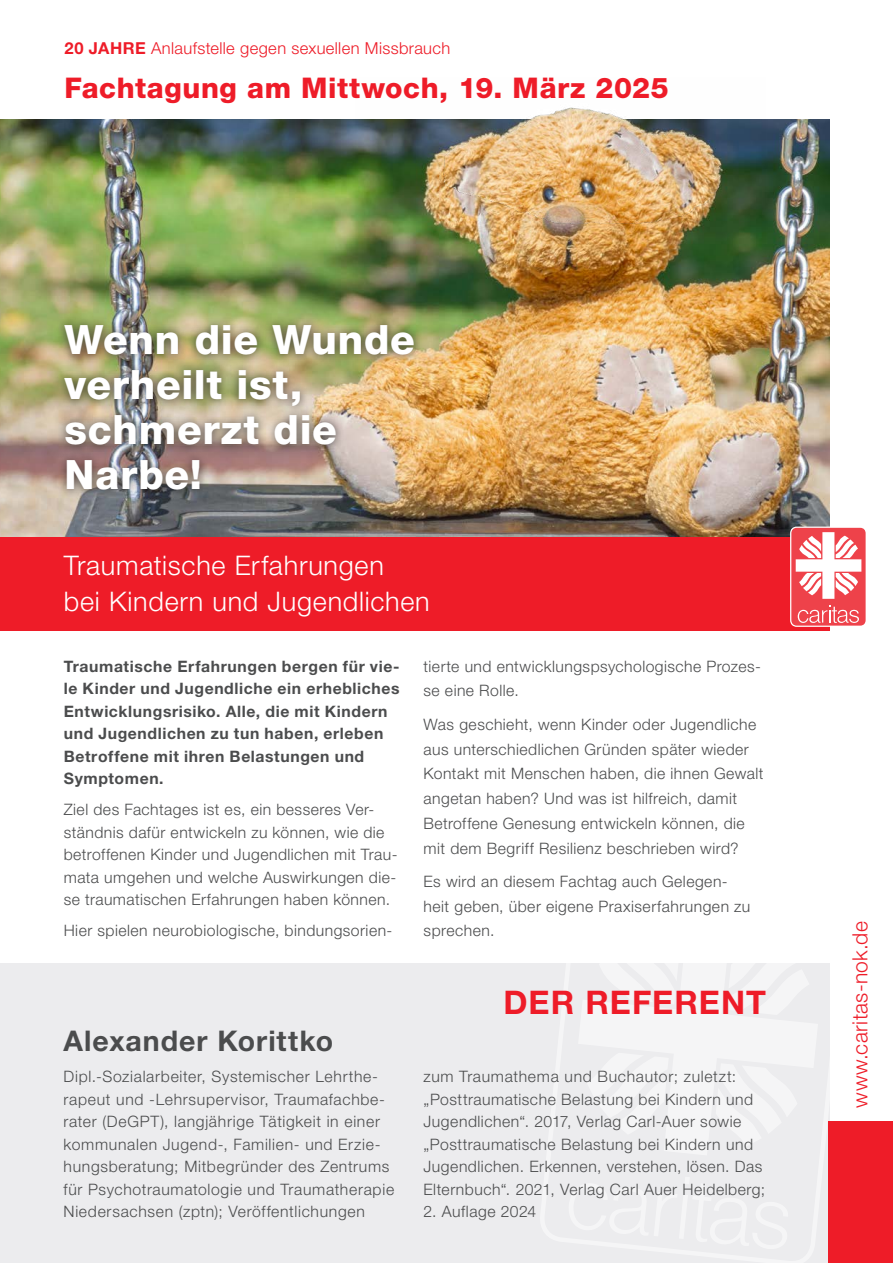
<style>
.page{position:relative;width:893px;height:1263px;background:#fff}
.page>*{position:absolute;margin:0;border:0;box-sizing:border-box;transform-origin:0 0}
.t1{font:800 40.5px/45px "Helvetica Neue LT Std";letter-spacing:.015em;color:#fff}
.t2{font:700 32.55px "Helvetica Neue LT Std";letter-spacing:.03em;color:#ee1c28}
.t3{font:800 28.5px "Helvetica Neue LT Std";letter-spacing:.02em;color:#ee1c28}
.t4{font:700 28.5px "Helvetica Neue LT Std";letter-spacing:.035em;color:#4b4c4d}
.t5{font:300 27px/36px "Helvetica Neue LT Std";letter-spacing:.025em;color:#fff}
.t6{font:300 21px "Helvetica Neue LT Std";letter-spacing:.02em;color:#ee1c28}
.t7{font:300 16.5px "Helvetica Neue LT Std";letter-spacing:.025em;color:#ee1c28}
.t8{font:300 15.75px/22.5px "Helvetica Neue LT Std";letter-spacing:.035em;color:#4b4c4d}
.t9{font:700 15.75px/22.5px "Helvetica Neue LT Std";letter-spacing:.04em;color:#4b4c4d}
.s1{font-weight:700}
</style>
<div class="page">
<img style="left:0;top:119px;width:829px;height:418px">
<img style="left:356px;top:107px;width:409px;height:288px">
<div style="left:0;top:537px;width:829px;height:93px;background:#ee1c28"></div>
<div style="left:0;top:963px;width:829px;height:300px;background:#ececee"></div>
<div style="left:828px;top:1121px;width:65px;height:142px;background:#ee1c28"></div>
<div style="left:56px;top:316px;width:367px;height:183px;background:#231f20;opacity:.75"></div>
<svg style="left:790px;top:527px;width:77px;height:100px"></svg>
<div style="left:791px;top:528px;width:75px;height:98px;background:#ee424a;border-radius:6px"></div>
<svg style="left:796px;top:532px;width:65px;height:67px"></svg>
<svg style="left:798px;top:605px;width:61px;height:18px"></svg>
<p class="t7" style="left:65px;top:38px;width:387px"><span class="s1">20 JAHRE</span> Anlaufstelle gegen sexuellen Missbrauch</p>
<h3 class="t3" style="left:65px;top:71px;width:606px">Fachtagung am Mittwoch, 19. März 2025</h3>
<h1 class="t1" style="left:65px;top:317px;width:352px">Wenn die Wunde verheilt ist, schmerzt die<br>Narbe!</h1>
<h3 class="t5" style="left:64px;top:547px;width:367px">Traumatische Erfahrungen<br>bei Kindern und Jugendlichen</h3>
<p class="t9" style="left:64px;top:654px;width:337px">Traumatische Erfahrungen bergen für vie&shy;le Kinder und Jugendliche ein erhebliches Entwicklungsrisiko. Alle, die mit Kindern und Jugendlichen zu tun haben, erleben Betroffene mit ihren Belastungen und Symptomen.</p>
<p class="t8" style="left:64px;top:798px;width:335px">Ziel des Fachtages ist es, ein besseres Ver&shy;ständnis dafür entwickeln zu können, wie die betroffenen Kinder und Jugendlichen mit Trau&shy;mata umgehen und welche Auswirkungen die&shy;se traumatischen Erfahrungen haben können.</p>
<p class="t8" style="left:64px;top:919px;width:330px">Hier spielen neurobiologische, bindungsorien-</p>
<p class="t8" style="left:424px;top:653px;width:339px;line-height:24.8px">tierte und entwicklungspsychologische Prozes&shy;se eine Rolle.</p>
<p class="t8" style="left:424px;top:711px;width:341px;line-height:24.8px">Was geschieht, wenn Kinder oder Jugendliche aus unterschiedlichen Gründen später wieder Kontakt mit Menschen haben, die ihnen Gewalt angetan haben? Und was ist hilfreich, damit Betroffene Genesung entwickeln können, die mit dem Begriff Resilienz beschrieben wird?</p>
<p class="t8" style="left:424px;top:869px;width:328px;line-height:24.8px">Es wird an diesem Fachtag auch Gelegen&shy;heit geben, über eigene Praxiserfahrungen zu sprechen.</p>
<h2 class="t2" style="left:503px;top:982px;width:264px">DER REFERENT</h2>
<h3 class="t4" style="left:64px;top:1023px;width:271px">Alexander Korittko</h3>
<p class="t8" style="left:64px;top:1065px;width:332px">Dipl.-Sozialarbeiter, Systemischer Lehrthe&shy;rapeut und -Lehrsupervisor, Traumafachbe&shy;rater (DeGPT), langjährige Tätigkeit in einer kommunalen Jugend-, Familien- und Erzie&shy;hungsberatung; Mitbegründer des Zentrums für Psychotraumatologie und Traumatherapie Niedersachsen (zptn); Veröffentlichungen</p>
<p class="t8" style="left:423px;top:1065px;width:343px">zum Traumathema und Buchautor; zuletzt: „Posttraumatische Belastung bei Kindern und Jugendlichen“. 2017, Verlag Carl-Auer sowie „Posttraumatische Belastung bei Kindern und Jugendlichen. Erkennen, verstehen, lösen. Das Elternbuch“. 2021, Verlag Carl Auer Heidelberg;</p>
<p class="t8" style="left:423px;top:1200px;width:114px">2. Auflage 2024</p>
<h3 class="t6" style="left:847px;top:1108px;width:188px;rotate:-90deg">www.caritas-nok.de</h3>
</div>
